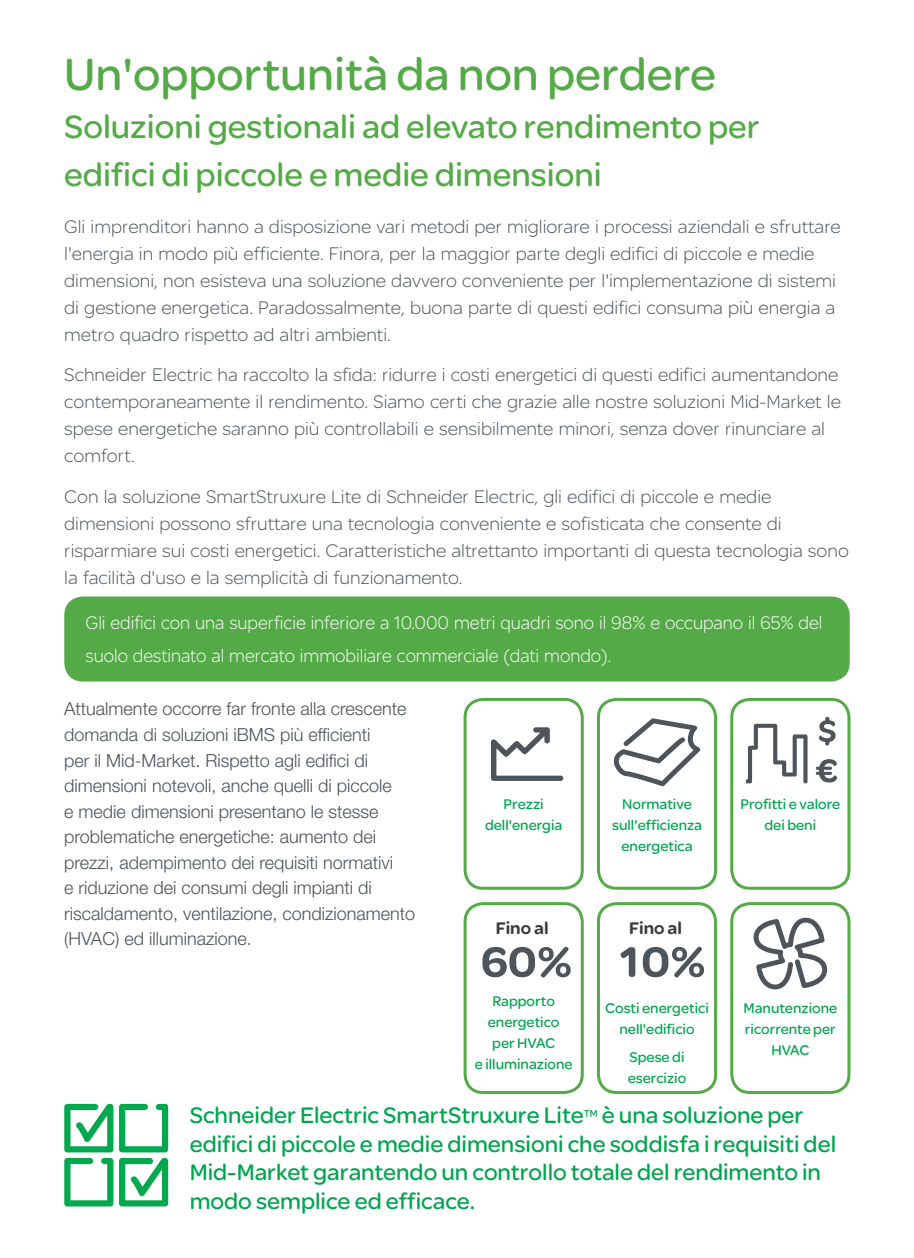
<style>
.page{position:relative;width:914px;height:1258px;background:#fff}
.page>*{position:absolute;margin:0;border:0;box-sizing:border-box;transform-origin:0 0}
.t1{font:48px "SE Optimist";color:#54aa46}
.t2{font:34.5px/48px "SE Optimist";color:#54aa46}
.t3{font:24px/28.5px "SE Optimist";color:#00a54f}
.t4{font:300 19.5px/27px "SE Optimist";color:#4d545a}
.t5{font:300 19.5px/33px "SE Optimist";color:#fff;scale:.95 1}
.t6{font:300 18px/25.5px "Helvetica Neue";color:#4d545a}
.t7{font:900 18px "SE Optimist";color:#3c3c3d}
.t8{font:15px/21px "SE Optimist";color:#00a54f;text-align:center}
.t9{font:10.5px "SE Optimist";color:#00a54f}
</style>
<div class="page">
<div style="left:65px;top:597px;width:783px;height:84px;background:#54aa46;border-radius:18px"></div>
<div style="left:64px;top:596px;width:785px;height:85px;border:2px solid #54aa46;border-radius:18px"></div>
<div style="left:730px;top:902px;width:120px;height:192px;border:3px solid #54aa46;border-radius:18px"></div>
<svg style="left:753px;top:918px;width:74px;height:71px"></svg>
<div style="left:597px;top:698px;width:120px;height:192px;border:3px solid #54aa46;border-radius:18px"></div>
<svg style="left:613px;top:718px;width:87px;height:68px"></svg>
<div style="left:463px;top:698px;width:120px;height:192px;border:3px solid #54aa46;border-radius:18px"></div>
<svg style="left:491px;top:727px;width:72px;height:54px"></svg>
<div style="left:730px;top:698px;width:120px;height:192px;border:3px solid #54aa46;border-radius:18px"></div>
<svg style="left:746px;top:724px;width:61px;height:59px"></svg>
<svg style="left:819px;top:717px;width:16px;height:28px"></svg>
<svg style="left:815px;top:759px;width:21px;height:23px"></svg>
<div style="left:463px;top:902px;width:120px;height:192px;border:3px solid #54aa46;border-radius:18px"></div>
<svg style="left:482px;top:946px;width:88px;height:31px"></svg>
<div style="left:597px;top:902px;width:120px;height:192px;border:3px solid #54aa46;border-radius:18px"></div>
<svg style="left:620px;top:947px;width:15px;height:30px"></svg>
<svg style="left:642px;top:946px;width:62px;height:31px"></svg>
<svg style="left:119px;top:1104px;width:49px;height:48px"></svg>
<svg style="left:64px;top:1158px;width:49px;height:48px"></svg>
<svg style="left:64px;top:1104px;width:49px;height:48px"></svg>
<svg style="left:119px;top:1158px;width:49px;height:48px"></svg>
<h1 class="t1" style="left:64px;top:41px;width:653px">Un'opportunità da non perdere</h1>
<h2 class="t2" style="left:64px;top:102px;width:696px">Soluzioni gestionali ad elevato rendimento per edifici di piccole e medie dimensioni</h2>
<p class="t4" style="left:64px;top:212px;width:778px">Gli imprenditori hanno a disposizione vari metodi per migliorare i processi aziendali e sfruttare l'energia in modo più efficiente. Finora, per la maggior parte degli edifici di piccole e medie dimensioni, non esisteva una soluzione davvero conveniente per l'implementazione di sistemi di gestione energetica. Paradossalmente, buona parte di questi edifici consuma più energia a metro quadro rispetto ad altri ambienti.</p>
<p class="t4" style="left:64px;top:361px;width:778px">Schneider Electric ha raccolto la sfida: ridurre i costi energetici di questi edifici aumentandone contemporaneamente il rendimento. Siamo certi che grazie alle nostre soluzioni Mid-Market le spese energetiche saranno più controllabili e sensibilmente minori, senza dover rinunciare al comfort.</p>
<p class="t4" style="left:64px;top:482px;width:786px">Con la soluzione SmartStruxure Lite di Schneider Electric, gli edifici di piccole e medie dimensioni possono sfruttare una tecnologia conveniente e sofisticata che consente di risparmiare sui costi energetici. Caratteristiche altrettanto importanti di questa tecnologia sono la facilità d'uso e la semplicità di funzionamento.</p>
<p class="t5" style="left:85px;top:605px;width:777px">Gli edifici con una superficie inferiore a 10.000 metri quadri sono il 98% e occupano il 65% del suolo destinato al mercato immobiliare commerciale (dati mondo).</p>
<p class="t6" style="left:64px;top:696px;width:352px">Attualmente occorre far fronte alla crescente domanda di soluzioni iBMS più efficienti<br>per il Mid-Market. Rispetto agli edifici di dimensioni notevoli, anche quelli di piccole<br>e medie dimensioni presentano le stesse problematiche energetiche: aumento dei prezzi, adempimento dei requisiti normativi<br>e riduzione dei consumi degli impianti di riscaldamento, ventilazione, condizionamento (HVAC) ed illuminazione.</p>
<p class="t8" style="left:485px;top:793px;width:79px">Prezzi dell'energia</p>
<p class="t8" style="left:740px;top:793px;width:101px">Profitti e valore dei beni</p>
<p class="t8" style="left:612px;top:793px;width:91px">Normative sull'efficienza energetica</p>
<p class="t7" style="left:496px;top:915px;width:54px">Fino al</p>
<p class="t7" style="left:629px;top:915px;width:54px">Fino al</p>
<p class="t8" style="left:474px;top:990px;width:99px">Rapporto energetico<br>per HVAC<br>e illuminazione</p>
<p class="t8" style="left:605px;top:997px;width:105px">Costi energetici nell'edificio</p>
<p class="t8" style="left:627px;top:1046px;width:60px;text-align:left">Spese di esercizio</p>
<p class="t8" style="left:743px;top:997px;width:95px">Manutenzione ricorrente per<br>HVAC</p>
<p class="t3" style="left:190px;top:1100px;width:648px;text-indent:412px">è una soluzione per edifici di piccole e medie dimensioni che soddisfa i requisiti del Mid-Market garantendo un controllo totale del rendimento in modo semplice ed efficace.</p>
<p class="t3" style="left:190px;top:1100px;width:395px">Schneider Electric SmartStruxure Lite</p>
<p class="t9" style="left:583px;top:1106px;width:16px">TM</p>
</div>
